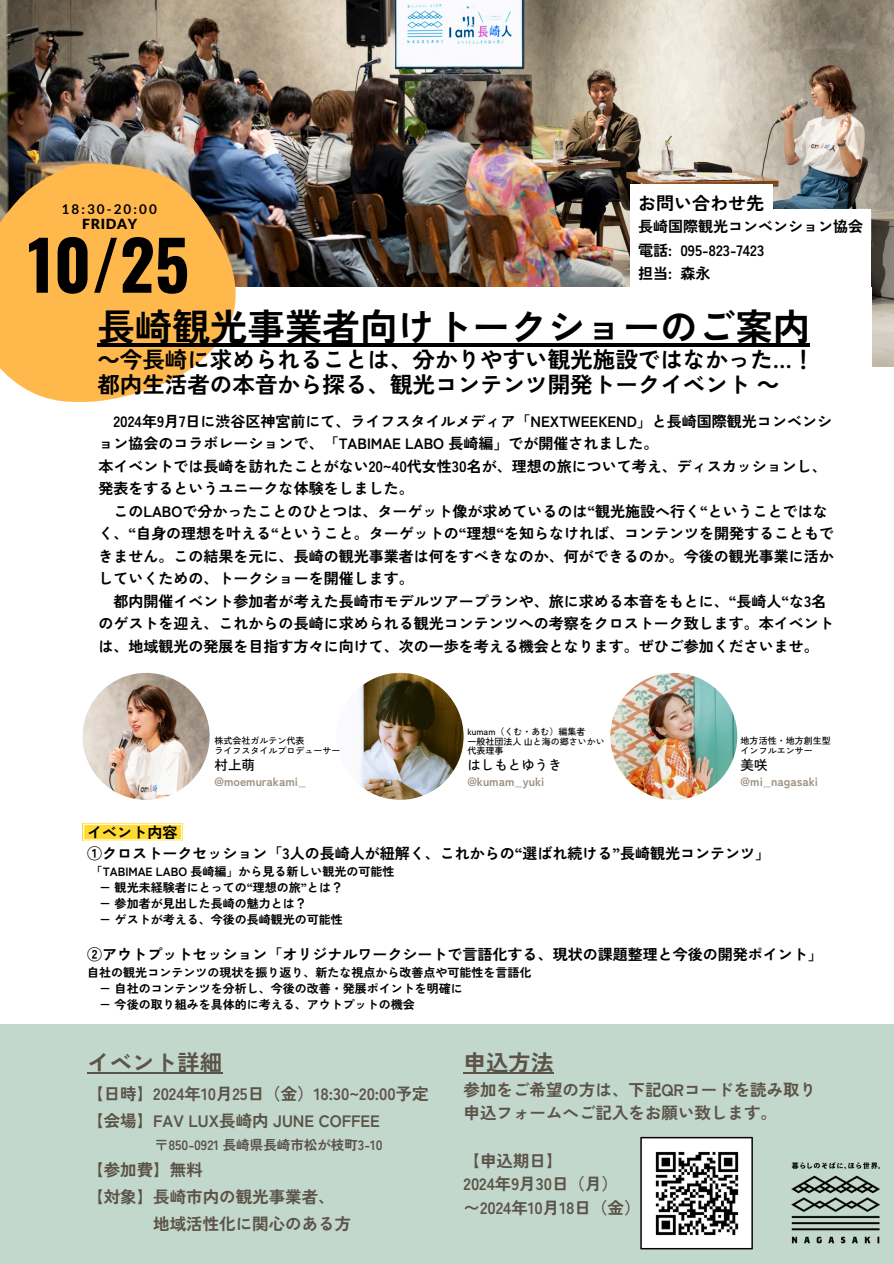
<style>
.page{position:relative;width:894px;height:1264px;background:#fff}
.page>*{position:absolute;margin:0;border:0;box-sizing:border-box;transform-origin:0 0}
.t1{font:700 67.8px "Oswald";color:#000}
.t2{font:700 37.5px "Zen Kaku Gothic New";color:#000}
.t3{font:700 22.5px "Zen Kaku Gothic New";color:#000}
.t4{font:700 22.5px "Zen Kaku Gothic New";color:#5b5348}
.t5{font:700 18px "Zen Kaku Gothic New";color:#000}
.t6{font:700 16.5px/23.7px "Zen Kaku Gothic New";color:#5b5348}
.t7{font:700 15px/22.5px "Zen Kaku Gothic New";color:#000}
.t8{font:900 13.95px "Lato Latin";letter-spacing:.045em;color:#000}
.t9{font:700 13.5px "Zen Kaku Gothic New";color:#5b5348}
.t10{font:500 13.5px "Zen Kaku Gothic New";color:#000}
.t11{font:700 13.5px "Lato";letter-spacing:.155em;color:#000}
.t12{font:700 12px/16px "Zen Kaku Gothic New";color:#000}
.t13{font:700 12px "Zen Kaku Gothic New";color:#9e9282}
.t14{font:500 9px/9px "Zen Kaku Gothic New";color:#000}
.s1{font-family:"Noto Sans CJ Ksc"}
</style>
<div class="page">
<img style="left:0;top:0;width:893px;height:366px">
<div style="left:33px;top:287px;width:838px;height:107px;background:#fff"></div>
<div style="left:0;top:1024px;width:893px;height:239px;background:#c3d8cd"></div>
<svg style="left:83px;top:823px;width:100px;height:18px"></svg>
<svg style="left:83px;top:824px;width:99px;height:16px;background:#ffde46"></svg>
<svg style="left:640px;top:1136px;width:112px;height:113px;background:#c7c8c7"></svg>
<img style="left:791px;top:1162px;width:89px;height:82px">
<img style="left:610px;top:673px;width:127px;height:126px;border-radius:50%">
<img style="left:336px;top:673px;width:127px;height:126px;border-radius:50%">
<img style="left:83px;top:673px;width:126px;height:126px;border-radius:50%">
<svg style="left:0;top:164px;width:241px;height:238px;background:#eab15a"></svg>
<img style="left:646px;top:1142px;width:101px;height:101px">
<div style="left:634px;top:209px;width:236px;height:84px;background:#fff"></div>
<hr style="left:97px;top:343px;width:713px;height:4px;background:#000">
<div style="left:629px;top:184px;width:143px;height:35px;background:#fff"></div>
<svg style="left:629px;top:211px;width:5px;height:76px"></svg>
<hr style="left:87px;top:1072px;width:135px;height:1px;background:#5b5348">
<hr style="left:463px;top:1072px;width:90px;height:1px;background:#5b5348">
<h4 class="t11" style="left:61px;top:201px;width:97px">18:30-20:00</h4>
<h3 class="t8" style="left:82px;top:218px;width:56px">FRIDAY</h3>
<h3 class="t1" style="left:28px;top:212px;width:163px">10/25</h3>
<p class="t5" style="left:637px;top:189px;width:128px">お問い合わせ先</p>
<p class="t7" style="left:637px;top:214px;width:226px;line-height:23.7px">長崎国際観光コンベンション協会電話: 095-823-7423<br>担当: 森永</p>
<p class="t2" style="left:97px;top:298px;width:714px">長崎観光事業者向けトークショーのご案内</p>
<p class="t3" style="left:97px;top:342px;width:718px"><span class="s1">～</span>今長崎に求められることは、分かりやすい観光施設ではなかった…！</p>
<h5 class="t3" style="left:97px;top:367px;width:681px">都内生活者の本音から探る、観光コンテンツ開発トークイベント <span class="s1">～</span></h5>
<h1 class="t7" style="left:113px;top:409px;width:719px">2024年9月7日に渋谷区神宮前にて、ライフスタイルメディア「NEXTWEEKEND」と長崎国際観光コンベンシ</h1>
<h1 class="t7" style="left:98px;top:431px;width:561px">ョン協会のコラボレーションで、「TABIMAE LABO 長崎編」でが開催されました。</h1>
<h1 class="t7" style="left:98px;top:454px;width:729px">本イベントでは長崎を訪れたことがない20~40代女性30名が、理想の旅について考え、ディスカッションし、</h1>
<h1 class="t7" style="left:98px;top:476px;width:316px">発表をするというユニークな体験をしました。</h1>
<h1 class="t7" style="left:113px;top:499px;width:715px">このLABOで分かったことのひとつは、ターゲット像が求めているのは“観光施設へ行く“ということではな</h1>
<h1 class="t7" style="left:98px;top:521px;width:737px">く、“自身の理想を叶える“ということ。ターゲットの“理想“を知らなければ、コンテンツを開発することもで</h1>
<h1 class="t7" style="left:98px;top:544px;width:736px">きません。この結果を元に、長崎の観光事業者は何をすべきなのか、何ができるのか。今後の観光事業に活か</h1>
<h1 class="t7" style="left:98px;top:566px;width:316px">していくための、トークショーを開催します。</h1>
<h2 class="t7" style="left:98px;top:589px;width:736px;text-indent:15px">都内開催イベント参加者が考えた長崎市モデルツアープランや、旅に求める本音をもとに、“長崎人“な3名のゲストを迎え、これからの長崎に求められる観光コンテンツへの考察をクロストーク致します。本イベントは、地域観光の発展を目指す方々に向けて、次の一歩を考える機会となります。ぜひご参加くださいませ。</h2>
<p class="t14" style="left:214px;top:735px;width:92px">株式会社ガルテン代表</p>
<p class="t14" style="left:214px;top:746px;width:128px">ライフスタイルプロデューサー</p>
<p class="t10" style="left:214px;top:754px;width:42px">村上萌</p>
<p class="t13" style="left:214px;top:772px;width:93px">@moemurakami_</p>
<p class="t14" style="left:467px;top:726px;width:120px">kumam（くむ・あむ）編集者</p>
<p class="t14" style="left:467px;top:737px;width:139px">一般社団法人山と海の郷さいかい代表理事</p>
<p class="t10" style="left:467px;top:754px;width:96px">はしもとゆうき</p>
<p class="t13" style="left:467px;top:772px;width:78px">@kumam_yuki</p>
<p class="t14" style="left:740px;top:735px;width:92px">地方活性・地方創生型</p>
<p class="t14" style="left:740px;top:746px;width:74px">インフルエンサー</p>
<h5 class="t10" style="left:740px;top:754px;width:29px">美咲</h5>
<h6 class="t13" style="left:740px;top:772px;width:79px">@mi_nagasaki</h6>
<p class="t7" style="left:87px;top:820px;width:684px;line-height:21px">イベント内容<br>①クロストークセッション「3人の長崎人が紐解く、これからの“選ばれ続ける”長崎観光コンテンツ」</p>
<p class="t12" style="left:99px;top:862px;width:297px;text-indent:-9px">「TABIMAE LABO 長崎編」から見る新しい観光の可能性<span class="s1">－</span>観光未経験者にとっての“理想の旅”とは？<br><span class="s1">－</span>参加者が見出した長崎の魅力とは？</p>
<p class="t12" style="left:99px;top:910px;width:245px"><span class="s1">－</span>ゲストが考える、今後の長崎観光の可能性</p>
<p class="t7" style="left:87px;top:941px;width:737px">②アウトプットセッション「オリジナルワークシートで言語化する、現状の課題整理と今後の開発ポイント」</p>
<p class="t12" style="left:99px;top:963px;width:434px;text-indent:-12px">自社の観光コンテンツの現状を振り返り、新たな視点から改善点や可能性を言語化<span class="s1">－</span>自社のコンテンツを分析し、今後の改善・発展ポイントを明確に<br><span class="s1">－</span>今後の取り組みを具体的に考える、アウトプットの機会</p>
<p class="t4" style="left:87px;top:1045px;width:136px">イベント詳細</p>
<p class="t6" style="left:87px;top:1078px;width:343px;line-height:27px">【日時】2024年10月25日（金）18:30~20:00予定【会場】FAV LUX長崎内 JUNE COFFEE</p>
<p class="t9" style="left:155px;top:1134px;width:229px">〒850-0921 長崎県長崎市松が枝町3-10</p>
<p class="t6" style="left:87px;top:1156px;width:117px">【参加費】無料</p>
<p class="t6" style="left:87px;top:1183px;width:249px">【対象】長崎市内の観光事業者、</p>
<p class="t6" style="left:153px;top:1210px;width:199px">地域活性化に関心のある方</p>
<p class="t4" style="left:463px;top:1044px;width:91px">申込方法</p>
<p class="t6" style="left:463px;top:1076px;width:354px">参加をご希望の方は、下記QRコードを読み取り申込フォームへご記入をお願い致します。</p>
<p class="t6" style="left:463px;top:1147px;width:178px">【申込期日】<br>2024年9月30日（月）〜2024年10月18日（金）</p>
</div>
